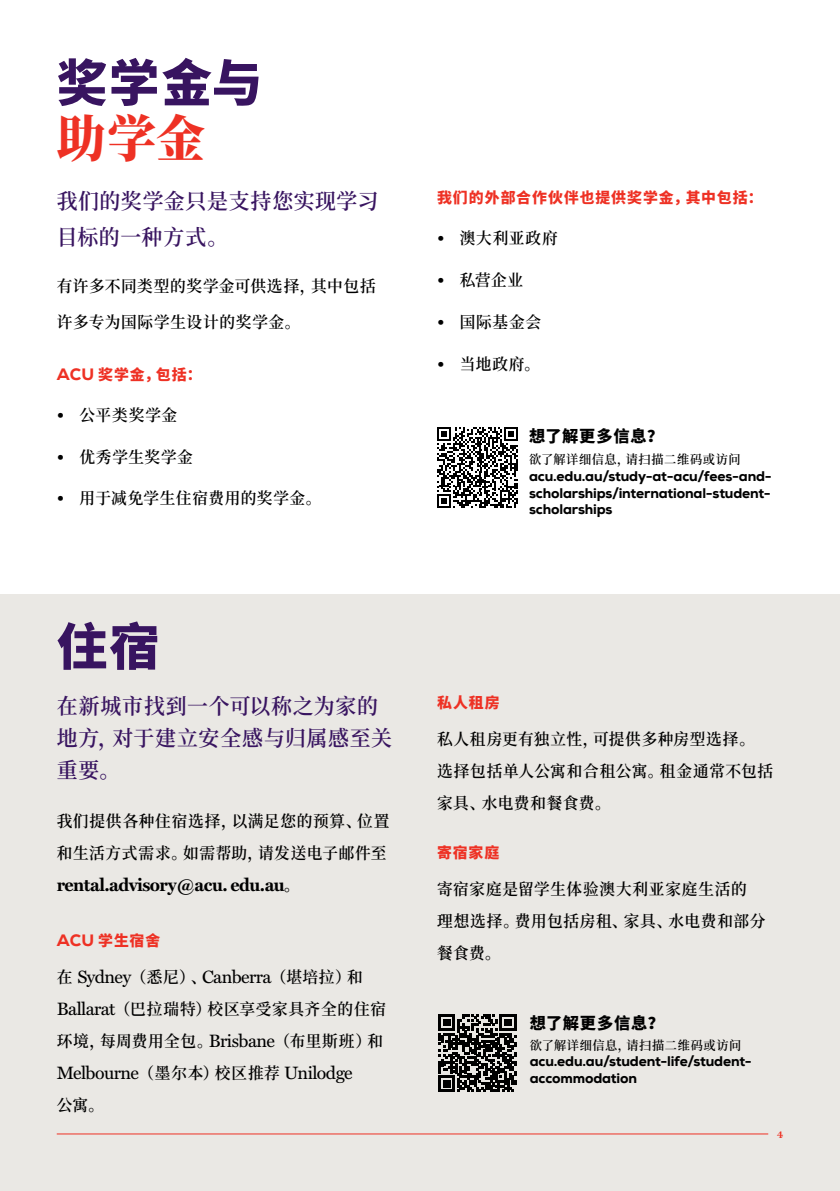
<style>
.page{position:relative;width:840px;height:1191px;background:#fff}
.page>*{position:absolute;margin:0;border:0;box-sizing:border-box;transform-origin:0 0}
.t1{font:900 50.4px "Noto Sans CJ Ksc";letter-spacing:.035em;color:#381460}
.t2{font:900 50.4px "Noto Serif CJ Ksc";color:#ee3124}
.t3{font:600 21.6px/32px "Noto Serif CJ Ksc";letter-spacing:.035em;color:#381460}
.t4{font:18px "Miller Text";letter-spacing:-.03em;color:#000}
.t5{font:700 18px "Miller Text";letter-spacing:-.03em;color:#000}
.t6{font:600 16.2px/32px "Noto Serif CJ Ksc";letter-spacing:.04em;color:#000}
.t7{font:900 16.2px "Noto Sans CJ Ksc";letter-spacing:.045em;color:#000}
.t8{font:900 14.8px "Noto Sans CJ Ksc";letter-spacing:.065em;color:#ee3124}
.t9{font:800 14px/16.8px "Nexa";letter-spacing:-.01em;color:#000;text-align:justify}
.t10{font:600 12.6px "Noto Serif CJ Ksc";letter-spacing:.05em;color:#000}
.t11{font:700 9.4px "Miller Text";color:#ee3124}
.s1{font-family:"Nexa";font-weight:800;font-size:16.4px}
.s2{font-family:"Nexa";font-weight:800;font-size:18px}
.s3{font-family:"Noto Serif CJ Ksc";font-weight:900;font-size:16.2px}
.s4{font-family:"Noto Serif CJ Ksc";font-weight:600;font-size:16.2px}
.s5{font-family:"Miller Text";font-weight:400;font-size:18px}
</style>
<div class="page">
<div style="left:0;top:595px;width:839px;height:596px;background:#eae8e4"></div>
<svg style="left:437px;top:427px;width:80px;height:81px"></svg>
<svg style="left:438px;top:1014px;width:78px;height:78px"></svg>
<hr style="left:57px;top:1133px;width:710px;height:1px;background:#ee3124">
<h1 class="t1" style="left:57px;top:55px;width:207px">奖学金与</h1>
<h1 class="t2" style="left:57px;top:111px;width:150px">助学金</h1>
<h2 class="t3" style="left:57px;top:184px;width:323px;line-height:36px">我们的奖学金只是支持您实现学习目标的一种方式。</h2>
<p class="t6" style="left:57px;top:271px;width:320px">有许多不同类型的奖学金可供选择，其中包括</p>
<p class="t6" style="left:57px;top:307px;width:245px">许多专为国际学生设计的奖学金。</p>
<p class="t8" style="left:57px;top:366px;width:146px"><span class="s1">ACU</span> 奖学金，包括：</p>
<p class="t6" style="left:57px;top:399px;width:122px"><span class="s2">•</span> 公平类奖学金</p>
<p class="t6" style="left:57px;top:441px;width:137px"><span class="s2">•</span> 优秀学生奖学金</p>
<p class="t6" style="left:57px;top:483px;width:266px"><span class="s2">•</span> 用于减免学生住宿费用的奖学金。</p>
<h1 class="t1" style="left:57px;top:618px;width:104px">住宿</h1>
<h2 class="t3" style="left:57px;top:691px;width:337px">在新城市找到一个可以称之为家的地方，对于建立安全感与归属感至关重要。</h2>
<p class="t6" style="left:57px;top:805px;width:334px">我们提供各种住宿选择，以满足您的预算、位置和生活方式需求。如需帮助，请发送电子邮件至</p>
<p class="t5" style="left:57px;top:871px;width:244px">rental.advisory@acu. edu.au<span class="s3">。</span></p>
<p class="t8" style="left:57px;top:932px;width:105px"><span class="s1">ACU</span> 学生宿舍</p>
<p class="t4" style="left:57px;top:963px;width:307px"><span class="s4">在</span> Sydney<span class="s4">（悉尼）、</span>Canberra<span class="s4">（堪培拉）和</span></p>
<p class="t6" style="left:57px;top:993px;width:331px"><span class="s5">Ballarat</span>（巴拉瑞特）校区享受家具齐全的住宿环境，每周费用全包。<span class="s5">Brisbane</span>（布里斯班）和</p>
<p class="t4" style="left:57px;top:1059px;width:297px">Melbourne<span class="s4">（墨尔本）校区推荐</span> Unilodge</p>
<p class="t6" style="left:57px;top:1089px;width:49px">公寓。</p>
<p class="t8" style="left:437px;top:189px;width:327px">我们的外部合作伙伴也提供奖学金，其中包括：</p>
<p class="t6" style="left:437px;top:223px;width:122px"><span class="s2">•</span> 澳大利亚政府</p>
<p class="t6" style="left:437px;top:264px;width:88px"><span class="s2">•</span> 私营企业</p>
<p class="t6" style="left:437px;top:306px;width:105px"><span class="s2">•</span> 国际基金会</p>
<p class="t6" style="left:437px;top:348px;width:105px"><span class="s2">•</span> 当地政府。</p>
<p class="t7" style="left:529px;top:427px;width:135px">想了解更多信息？</p>
<p class="t10" style="left:529px;top:452px;width:213px">欲了解详细信息，请扫描二维码或访问</p>
<p class="t9" style="left:529px;top:467px;width:244px">acu.edu.au/study-at-acu/fees-and&shy;scholarships/international-student&shy;scholarships</p>
<p class="t8" style="left:437px;top:694px;width:64px">私人租房</p>
<p class="t6" style="left:437px;top:723px;width:337px">私人租房更有独立性，可提供多种房型选择。选择包括单人公寓和合租公寓。租金通常不包括家具、水电费和餐食费。</p>
<p class="t8" style="left:437px;top:844px;width:64px">寄宿家庭</p>
<p class="t6" style="left:437px;top:874px;width:330px">寄宿家庭是留学生体验澳大利亚家庭生活的理想选择。费用包括房租、家具、水电费和部分餐食费。</p>
<p class="t7" style="left:529px;top:1014px;width:135px">想了解更多信息？</p>
<p class="t10" style="left:529px;top:1037px;width:213px">欲了解详细信息，请扫描二维码或访问</p>
<p class="t9" style="left:529px;top:1053px;width:223px">acu.edu.au/student-life/student&shy;accommodation</p>
<p class="t11" style="left:776px;top:1127px;width:7px">4</p>
</div>
